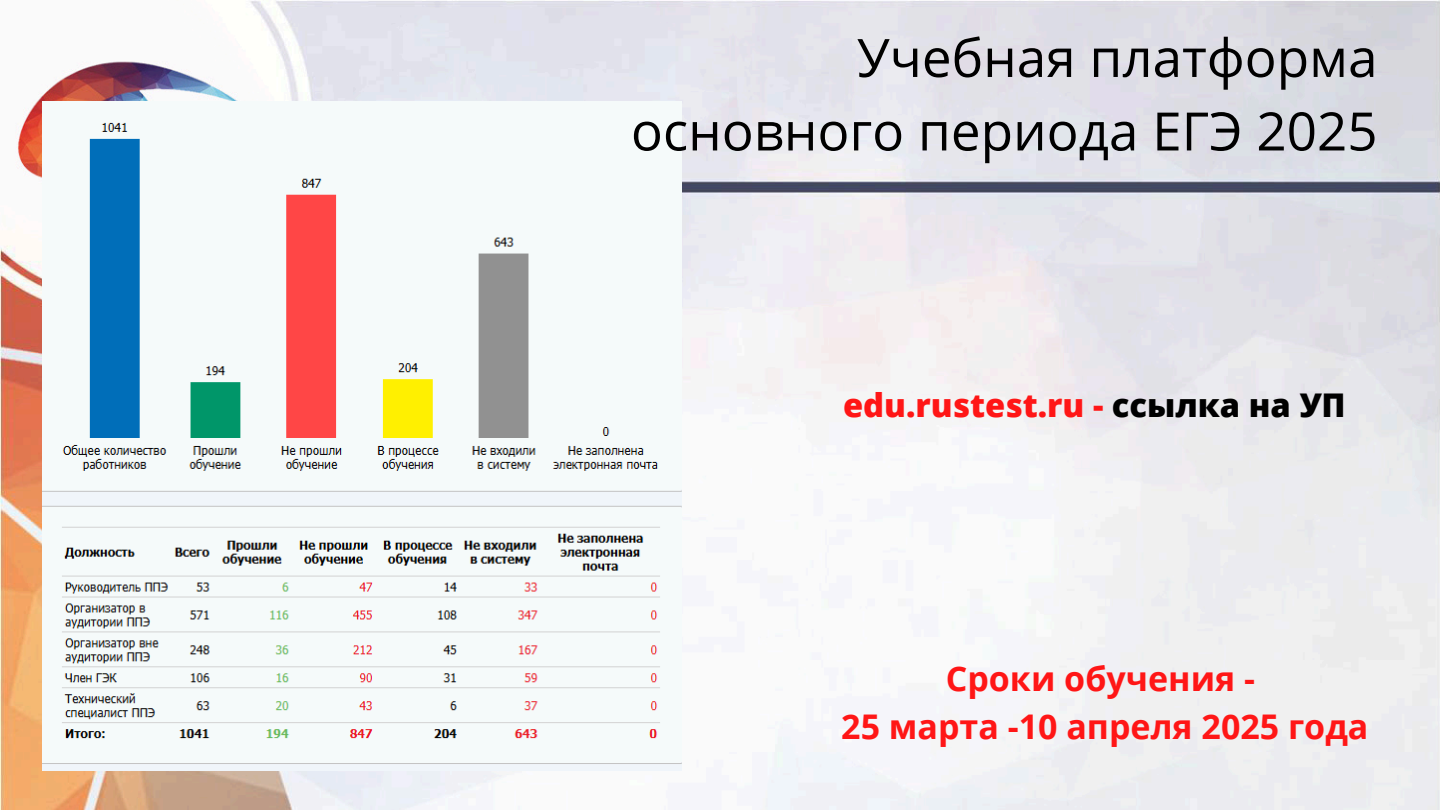
<style>
.page{position:relative;width:1440px;height:810px;background:#fff}
.page>*{position:absolute;margin:0;border:0;box-sizing:border-box;transform-origin:0 0}
.t1{font:53px/73.5px "Open Sans";color:#000;text-align:right}
.t2{font:700 34px "Open Sans";color:#ff1616}
.t3{font:800 32.7px "Open Sans";color:#ff1616}
.s1{color:#000}
</style>
<div class="page">
<img style="left:0;top:0;width:1440px;height:810px">
<img style="left:42px;top:101px;width:639px;height:669px">
<h1 class="t1" style="left:631px;top:20px;width:748px">Учебная платформа основного периода ЕГЭ 2025</h1>
<p class="t3" style="left:843px;top:382px;width:504px">edu.rustest.ru - <span class="s1">ссылка на УП</span></p>
<p class="t2" style="left:946px;top:655px;width:311px">Сроки обучения -</p>
<p class="t2" style="left:841px;top:702px;width:529px">25 марта -10 апреля 2025 года</p>
</div>
